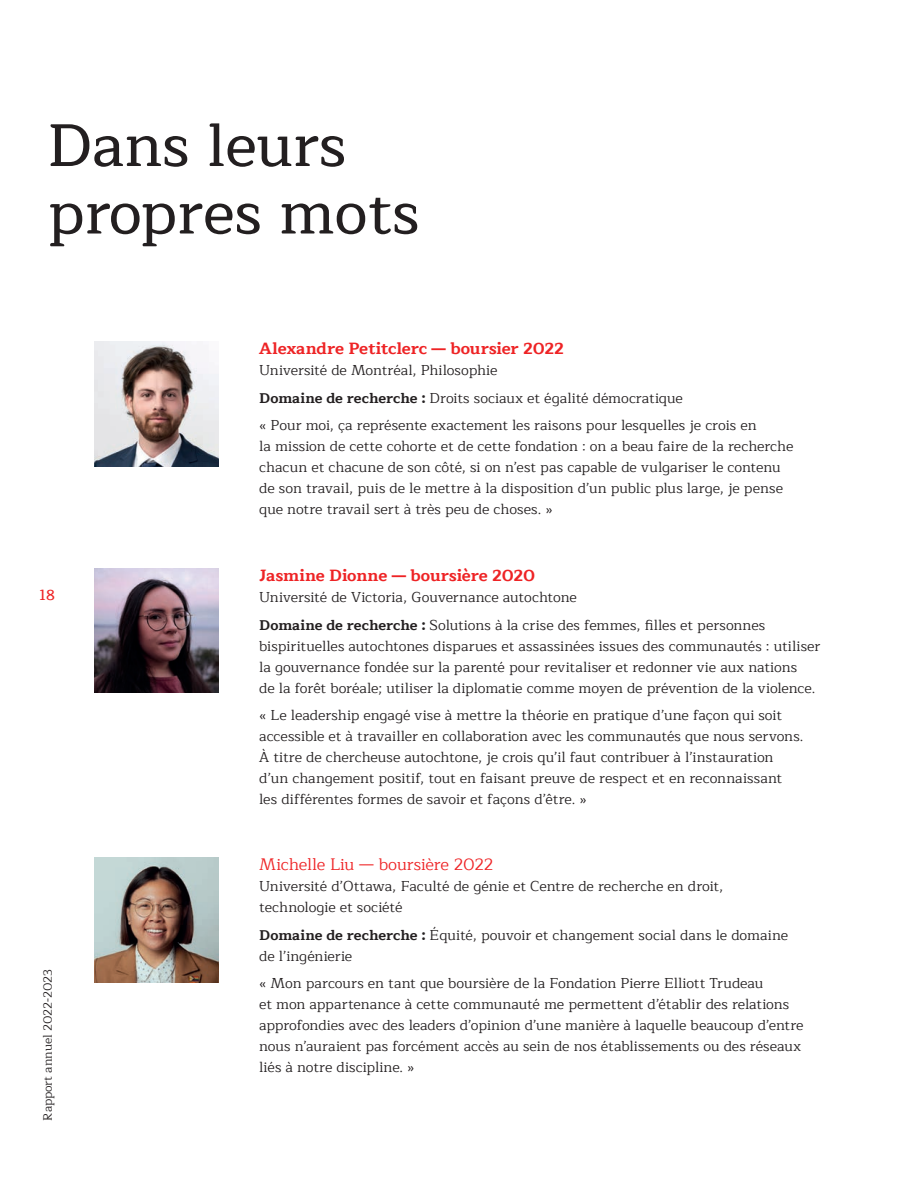
<style>
.page{position:relative;width:918px;height:1188px;background:#fff}
.page>*{position:absolute;margin:0;border:0;box-sizing:border-box;transform-origin:0 0}
.t1{font:500 60px/67.5px "Maitree";color:#231f20}
.t2{font:700 16.5px "Maitree";letter-spacing:-.01em;color:#ee2325}
.t3{font:16.5px "Maitree";letter-spacing:-.01em;color:#ee2325}
.t4{font:500 15px "Maitree";color:#ee2325}
.t5{font:14.25px/21px "Maitree";letter-spacing:-.005em;color:#231f20}
.t6{font:12px "Maitree";letter-spacing:-.01em;color:#231f20}
.s1{font-weight:700}
</style>
<div class="page">
<img style="left:94px;top:342px;width:125px;height:124px">
<img style="left:94px;top:858px;width:125px;height:124px">
<img style="left:94px;top:568px;width:125px;height:125px">
<h1 class="t1" style="left:47px;top:112px;width:374px">Dans leurs propres mots</h1>
<p class="t4" style="left:39px;top:582px;width:17px">18</p>
<p class="t6" style="left:38px;top:1120px;width:153px;rotate:-90deg">Rapport annuel 2022-2023</p>
<p class="t2" style="left:259px;top:334px;width:306px">Alexandre Petitclerc — boursier 2022</p>
<p class="t5" style="left:259px;top:356px;width:499px;line-height:27.8px">Université de Montréal, Philosophie<br><span class="s1">Domaine de recherche :</span> Droits sociaux et égalité démocratique<br>« Pour moi, ça représente exactement les raisons pour lesquelles je crois en</p>
<p class="t5" style="left:259px;top:436px;width:536px">la mission de cette cohorte et de cette fondation : on a beau faire de la recherche chacun et chacune de son côté, si on n’est pas capable de vulgariser le contenu de son travail, puis de le mettre à la disposition d’un public plus large, je pense que notre travail sert à très peu de choses. »</p>
<p class="t2" style="left:259px;top:561px;width:277px">Jasmine Dionne — boursière 2020</p>
<p class="t5" style="left:259px;top:583px;width:508px;line-height:27.8px">Université de Victoria, Gouvernance autochtone<br><span class="s1">Domaine de recherche :</span> Solutions à la crise des femmes, filles et personnes</p>
<p class="t5" style="left:259px;top:635px;width:563px">bispirituelles autochtones disparues et assassinées issues des communautés : utiliser la gouvernance fondée sur la parenté pour revitaliser et redonner vie aux nations<br>de la forêt boréale; utiliser la diplomatie comme moyen de prévention de la violence.</p>
<p class="t5" style="left:259px;top:705px;width:546px">« Le leadership engagé vise à mettre la théorie en pratique d’une façon qui soit accessible et à travailler en collaboration avec les communautés que nous servons.<br>À titre de chercheuse autochtone, je crois qu’il faut contribuer à l’instauration d’un changement positif, tout en faisant preuve de respect et en reconnaissant les différentes formes de savoir et façons d’être. »</p>
<p class="t3" style="left:259px;top:852px;width:236px">Michelle Liu — boursière 2022</p>
<p class="t5" style="left:259px;top:876px;width:466px">Université d’Ottawa, Faculté de génie et Centre de recherche en droit, technologie et société</p>
<p class="t5" style="left:259px;top:925px;width:531px"><span class="s1">Domaine de recherche :</span> Équité, pouvoir et changement social dans le domaine de l’ingénierie</p>
<p class="t5" style="left:259px;top:973px;width:546px">« Mon parcours en tant que boursière de la Fondation Pierre Elliott Trudeau<br>et mon appartenance à cette communauté me permettent d’établir des relations approfondies avec des leaders d’opinion d’une manière à laquelle beaucoup d’entre nous n’auraient pas forcément accès au sein de nos établissements ou des réseaux liés à notre discipline. »</p>
</div>
